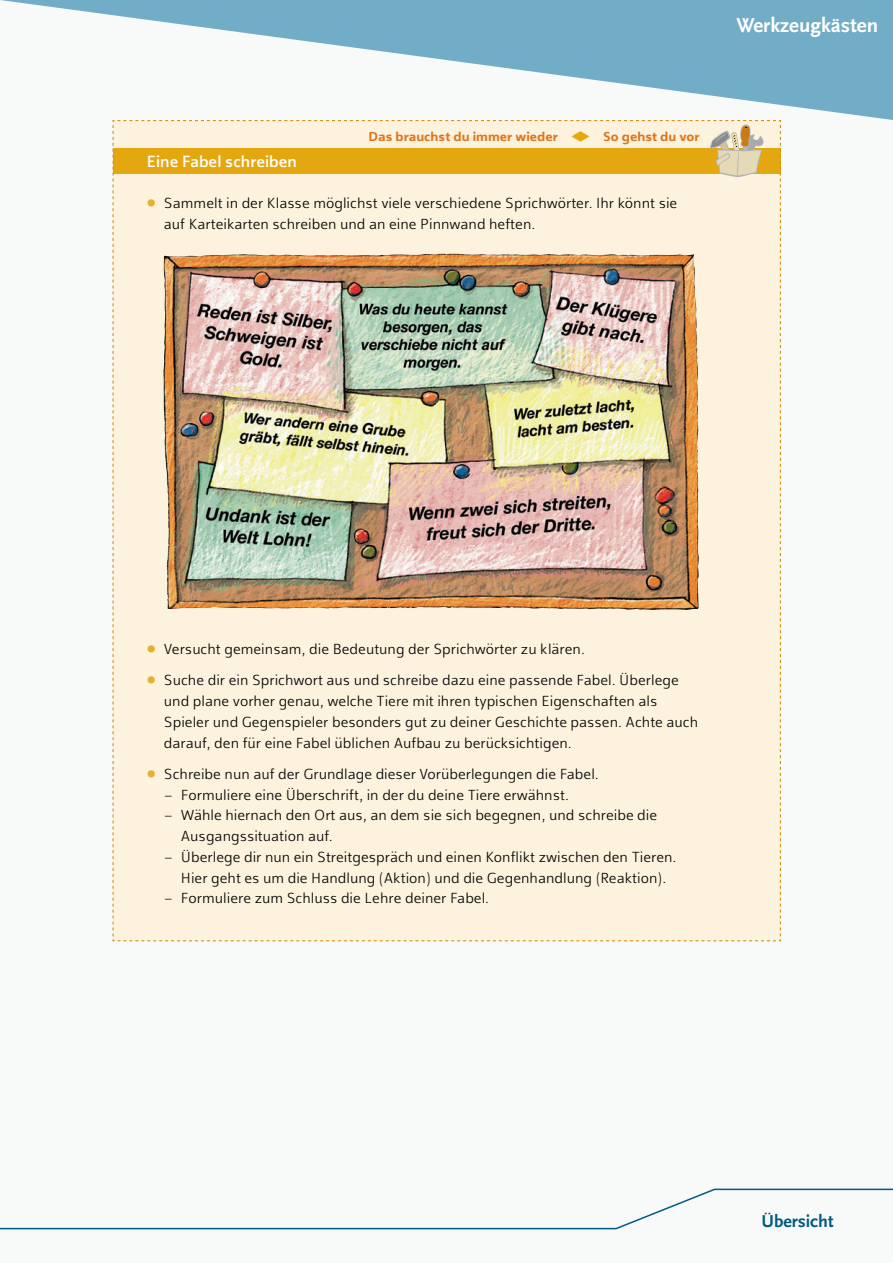
<style>
.page{position:relative;width:893px;height:1263px;background:#f8f9f9}
.page>*{position:absolute;margin:0;border:0;box-sizing:border-box;transform-origin:0 0}
.t1{font:700 21px "Scala Sans Pro";color:#fff}
.t2{font:700 18px "Scala Sans Pro";color:#005b7f}
.t3{font:600 16.05px "bs Friedrich Sans 1";color:#fff}
.t4{font:300 14.4px/20.7px "bs Friedrich Sans 1";color:#040503}
.t5{font:700 12.75px "bs Friedrich Sans 1";color:#de761b}
.s1{color:#e8af2d}
</style>
<div class="page">
<svg style="left:1px;top:0;width:892px;height:120px"></svg>
<svg style="left:0;top:1188px;width:893px;height:42px"></svg>
<img style="left:113px;top:120px;width:668px;height:821px">
<h1 class="t1" style="left:737px;top:13px;width:143px">Werkzeugkästen</h1>
<p class="t5" style="left:369px;top:128px;width:191px">Das brauchst du immer wieder</p>
<p class="t5" style="left:603px;top:128px;width:98px">So gehst du vor</p>
<p class="t3" style="left:147px;top:151px;width:152px">Eine Fabel schreiben</p>
<p class="t4" style="left:164px;top:194px;width:515px;text-indent:-17px"><span class="s1">⦁</span> Sammelt in der Klasse möglichst viele verschiedene Sprichwörter. Ihr könnt sie auf Karteikarten schreiben und an eine Pinnwand heften.</p>
<p class="t4" style="left:147px;top:634px;width:533px;line-height:31.2px"><span class="s1">⦁</span> Versucht gemeinsam, die Bedeutung der Sprichwörter zu klären.<br><span class="s1">⦁</span> Suche dir ein Sprichwort aus und schreibe dazu eine passende Fabel. Überlege</p>
<p class="t4" style="left:164px;top:692px;width:536px">und plane vorher genau, welche Tiere mit ihren typischen Eigenschaften als<br>Spieler und Gegenspieler besonders gut zu deiner Geschichte passen. Achte auch darauf, den für eine Fabel üblichen Aufbau zu berücksichtigen.</p>
<p class="t4" style="left:147px;top:764px;width:453px"><span class="s1">⦁</span> Schreibe nun auf der Grundlage dieser Vorüberlegungen die Fabel.</p>
<p class="t4" style="left:164px;top:785px;width:407px">– Formuliere eine Überschrift, in der du deine Tiere erwähnst.</p>
<p class="t4" style="left:181px;top:806px;width:478px;text-indent:-17px">– Wähle hiernach den Ort aus, an dem sie sich begegnen, und schreibe die<br>Ausgangssituation auf.</p>
<p class="t4" style="left:164px;top:847px;width:514px;text-align:center">– Überlege dir nun ein Streitgespräch und einen Konflikt zwischen den Tieren.<br>Hier geht es um die Handlung (Aktion) und die Gegenhandlung (Reaktion).</p>
<p class="t4" style="left:164px;top:889px;width:327px">– Formuliere zum Schluss die Lehre deiner Fabel.</p>
<p class="t2" style="left:761px;top:1210px;width:74px">Übersicht</p>
</div>
